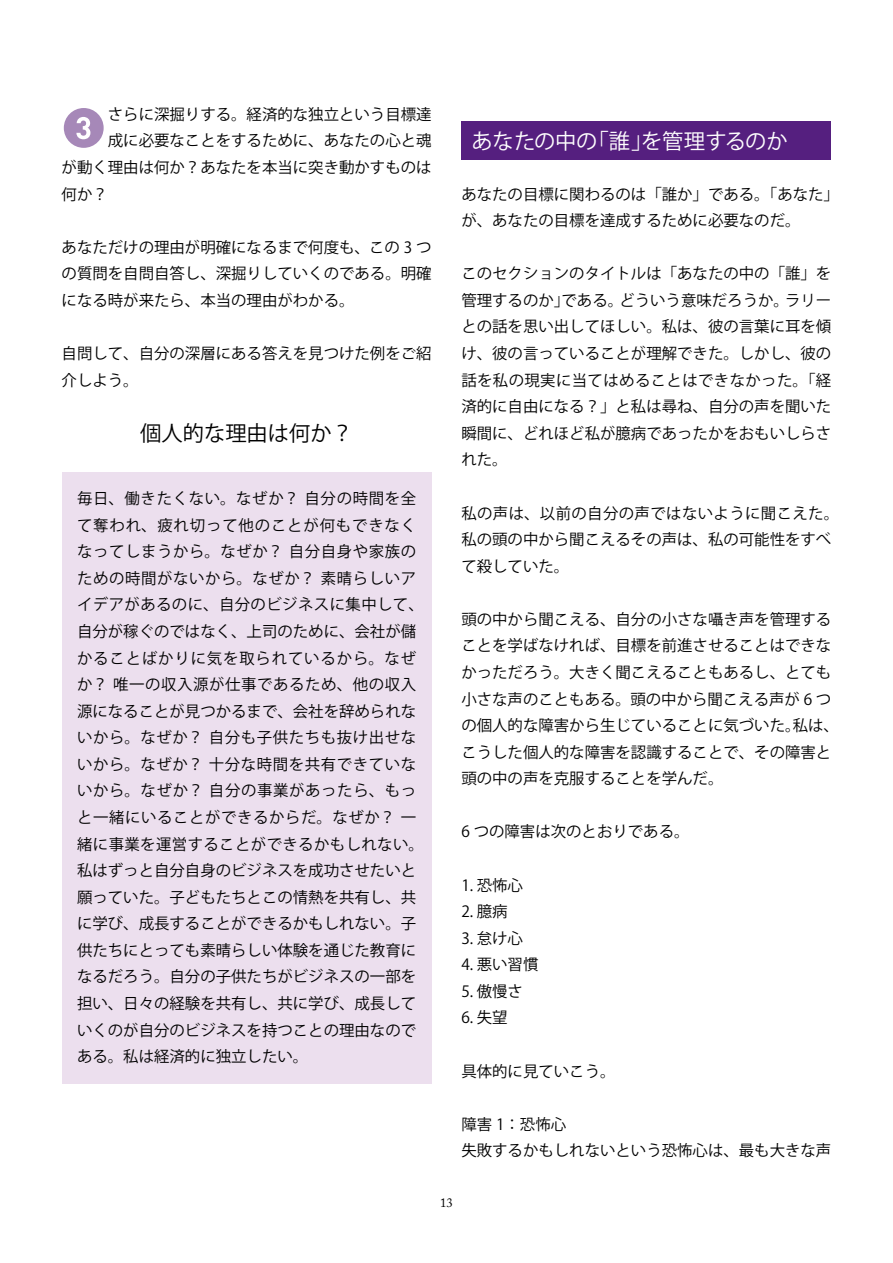
<style>
.page{position:relative;width:893px;height:1263px;background:#fff}
.page>*{position:absolute;margin:0;border:0;box-sizing:border-box;transform-origin:0 0}
.t1{font:21.3px "Koz Go Pr 6 N";letter-spacing:-.015em;color:#fff}
.t2{font:21.3px "Koz Go Pr 6 N";color:#000}
.t3{font:15.45px/26.5px "Koz Go Pr 6 N";color:#000}
.t4{font:15.45px/26.5px "Koz Go Pr 6 N";letter-spacing:.025em;color:#000}
.t5{font:12.75px "Adobe Caslon Pro";color:#000}
</style>
<div class="page">
<div style="left:62px;top:472px;width:370px;height:611px;background:#ecdfee"></div>
<div style="left:461px;top:121px;width:370px;height:39px;background:#551f7f"></div>
<div style="left:64px;top:108px;width:40px;height:40px;background:#a688b8;border-radius:50%"></div>
<svg style="left:76px;top:117px;width:14px;height:22px"></svg>
<p class="t3" style="left:108px;top:101px;width:325px">さらに深掘りする。経済的な独立という目標達</p>
<p class="t3" style="left:108px;top:128px;width:325px">成に必要なことをするために、あなたの心と魂</p>
<p class="t3" style="left:62px;top:154px;width:371px">が動く理由は何か？あなたを本当に突き動かすものは</p>
<p class="t3" style="left:62px;top:181px;width:48px">何か？</p>
<p class="t3" style="left:62px;top:234px;width:371px;text-align:justify">あなただけの理由が明確になるまで何度も、この 3 つの質問を自問自答し、深掘りしていくのである。明確になる時が来たら、本当の理由がわかる。</p>
<p class="t3" style="left:62px;top:340px;width:371px">自問して、自分の深層にある答えを見つけた例をご紹介しよう。</p>
<h1 class="t2" style="left:140px;top:421px;width:214px">個人的な理由は何か？</h1>
<p class="t4" style="left:77px;top:485px;width:348px">毎日、働きたくない。なぜか？ 自分の時間を全て奪われ、疲れ切って他のことが何もできなくなってしまうから。なぜか？ 自分自身や家族のための時間がないから。なぜか？ 素晴らしいアイデアがあるのに、自分のビジネスに集中して、自分が稼ぐのではなく、上司のために、会社が儲かることばかりに気を取られているから。なぜか？ 唯一の収入源が仕事であるため、他の収入源になることが見つかるまで、会社を辞められないから。なぜか？ 自分も子供たちも抜け出せないから。なぜか？ 十分な時間を共有できていないから。なぜか？ 自分の事業があったら、もっと一緒にいることができるからだ。なぜか？ 一緒に事業を運営することができるかもしれない。私はずっと自分自身のビジネスを成功させたいと願っていた。子どもたちとこの情熱を共有し、共に学び、成長することができるかもしれない。子供たちにとっても素晴らしい体験を通じた教育になるだろう。自分の子供たちがビジネスの一部を担い、日々の経験を共有し、共に学び、成長していくのが自分のビジネスを持つことの理由なのである。私は経済的に独立したい。</p>
<h1 class="t1" style="left:471px;top:129px;width:318px">あなたの中の「誰」を管理するのか</h1>
<p class="t3" style="left:461px;top:181px;width:379px">あなたの目標に関わるのは「誰か」である。「あなた」が、あなたの目標を達成するために必要なのだ。</p>
<p class="t3" style="left:461px;top:261px;width:371px;text-align:justify">このセクションのタイトルは「あなたの中の「誰」を管理するのか」である。どういう意味だろうか。ラリーとの話を思い出してほしい。私は、彼の言葉に耳を傾け、彼の言っていることが理解できた。しかし、彼の話を私の現実に当てはめることはできなかった。「経済的に自由になる？」と私は尋ね、自分の声を聞いた瞬間に、どれほど私が臆病であったかをおもいしらされた。</p>
<p class="t3" style="left:461px;top:500px;width:379px">私の声は、以前の自分の声ではないように聞こえた。私の頭の中から聞こえるその声は、私の可能性をすべて殺していた。</p>
<p class="t3" style="left:461px;top:606px;width:379px">頭の中から聞こえる、自分の小さな囁き声を管理することを学ばなければ、目標を前進させることはできなかっただろう。大きく聞こえることもあるし、とても小さな声のこともある。頭の中から聞こえる声が 6 つの個人的な障害から生じていることに気づいた。私は、こうした個人的な障害を認識することで、その障害と頭の中の声を克服することを学んだ。</p>
<p class="t3" style="left:461px;top:819px;width:230px">6 つの障害は次のとおりである。</p>
<p class="t3" style="left:461px;top:872px;width:63px">1. 恐怖心</p>
<p class="t3" style="left:461px;top:898px;width:48px">2. 臆病</p>
<p class="t3" style="left:461px;top:925px;width:63px">3. 怠け心</p>
<p class="t3" style="left:461px;top:952px;width:79px">4. 悪い習慣</p>
<p class="t3" style="left:461px;top:978px;width:63px">5. 傲慢さ</p>
<p class="t3" style="left:461px;top:1005px;width:48px">6. 失望</p>
<p class="t3" style="left:461px;top:1058px;width:156px">具体的に見ていこう。</p>
<p class="t3" style="left:461px;top:1111px;width:371px">障害 1：恐怖心<br>失敗するかもしれないという恐怖心は、最も大きな声</p>
<p class="t5" style="left:440px;top:1195px;width:14px">13</p>
</div>
